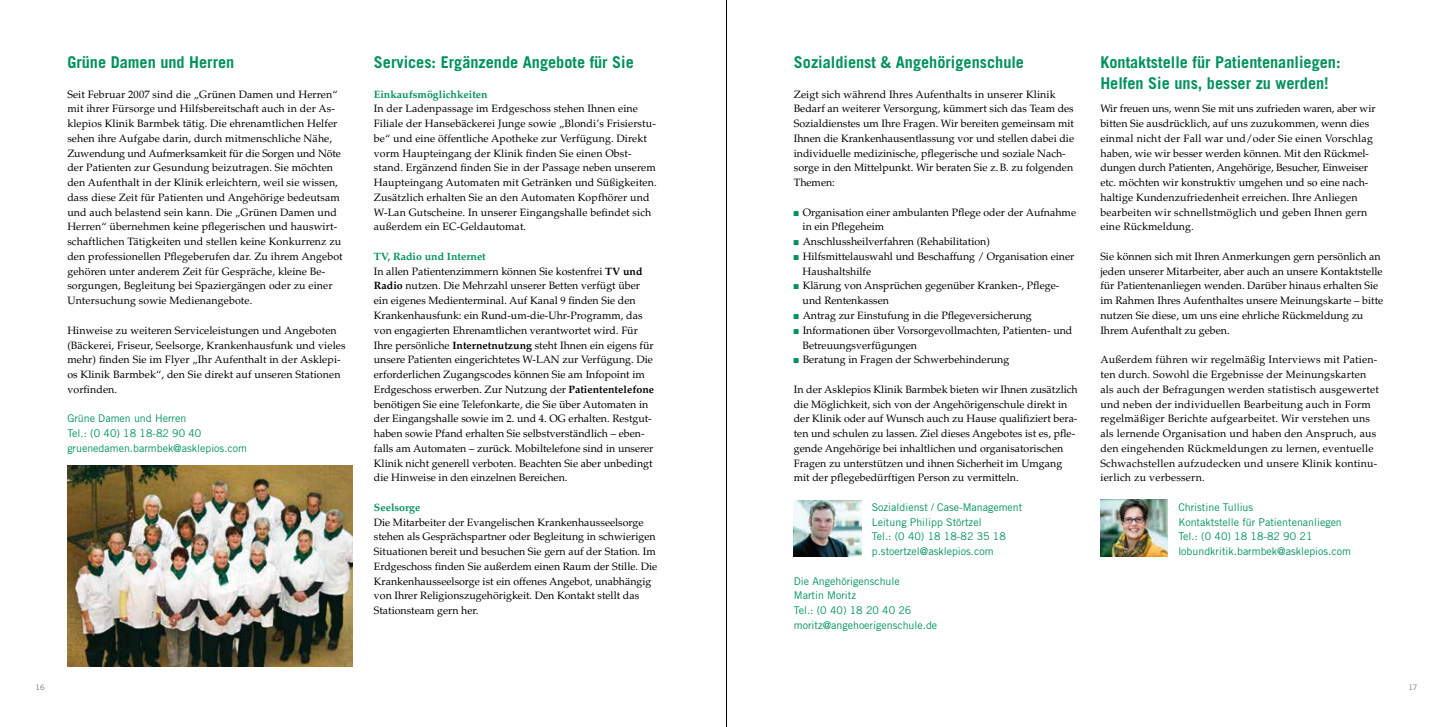
<style>
.page{position:relative;width:1453px;height:727px;background:#fff}
.page>*{position:absolute;margin:0;border:0;box-sizing:border-box;transform-origin:0 0}
.t1{font:700 16.25px/20.9px "Trade Gothic LT Std";color:#00925b}
.t2{font:10.62px/14.8px "Palatino LT Std";color:#000}
.t3{font:10.62px/14.8px "Palatino LT Std";letter-spacing:.02em;color:#000}
.t4{font:10.62px/14.8px "Trade Gothic LT Std";color:#00925b}
.t5{font:700 10.62px "Palatino LT Std";color:#00925b}
.t6{font:7.5px "Trade Gothic LT Std";color:#707172}
.s1{font-weight:700;color:#00925b}
.s2{font-weight:700}
.s3{font-family:"Arial Narrow";color:#00925b}
</style>
<div class="page">
<img style="left:794px;top:500px;width:67px;height:56px">
<img style="left:67px;top:466px;width:286px;height:200px">
<img style="left:1100px;top:499px;width:68px;height:57px">
<hr style="left:726px;top:0;width:1px;height:726px;background:#000">
<h1 class="t1" style="left:67px;top:52px;width:169px">Grüne Damen und Herren</h1>
<p class="t2" style="left:67px;top:87px;width:277px">Seit Februar 2007 sind die „Grünen Damen und Herren“ mit ihrer Fürsorge und Hilfsbereitschaft auch in der As&shy;klepios Klinik Barmbek tätig. Die ehrenamtlichen Helfer sehen ihre Aufgabe darin, durch mitmenschliche Nähe, Zuwendung und Aufmerksamkeit für die Sorgen und Nöte der Patienten zur Gesundung beizutragen. Sie möchten den Aufenthalt in der Klinik erleichtern, weil sie wissen, dass diese Zeit für Patienten und Angehörige bedeutsam und auch belastend sein kann. Die „Grünen Damen und Herren“ übernehmen keine pflegerischen und hauswirt&shy;schaftlichen Tätigkeiten und stellen keine Konkurrenz zu den professionellen Pflegeberufen dar. Zu ihrem Angebot gehören unter anderem Zeit für Gespräche, kleine Be&shy;sorgungen, Begleitung bei Spaziergängen oder zu einer Untersuchung sowie Medienangebote.</p>
<p class="t2" style="left:67px;top:323px;width:280px">Hinweise zu weiteren Serviceleistungen und Angeboten (Bäckerei, Friseur, Seelsorge, Krankenhausfunk und vieles mehr) finden Sie im Flyer „Ihr Aufenthalt in der Asklepi&shy;os Klinik Barmbek“, den Sie direkt auf unseren Stationen vorfinden.</p>
<p class="t4" style="left:67px;top:411px;width:181px">Grüne Damen und Herren<br>Tel.: (0 40) 18 18-82 90 40 gruenedamen.barmbek@asklepios.com</p>
<h1 class="t1" style="left:374px;top:52px;width:262px">Services: Ergänzende Angebote für Sie</h1>
<p class="t5" style="left:374px;top:88px;width:115px">Einkaufsmöglichkeiten</p>
<p class="t2" style="left:374px;top:101px;width:284px">In der Ladenpassage im Erdgeschoss stehen Ihnen eine Filiale der Hansebäckerei Junge sowie „Blondi’s Frisierstu&shy;be“ und eine öffentliche Apotheke zur Verfügung. Direkt vorm Haupteingang der Klinik finden Sie einen Obst&shy;stand. Ergänzend finden Sie in der Passage neben unserem Haupteingang Automaten mit Getränken und Süßigkeiten.<br>Zusätzlich erhalten Sie an den Automaten Kopfhörer und W-Lan Gutscheine. In unserer Eingangshalle befindet sich außerdem ein EC-Geldautomat.</p>
<p class="t2" style="left:374px;top:249px;width:282px"><span class="s1">TV, Radio und Internet<br></span>In allen Patientenzimmern können Sie kostenfrei <span class="s2">TV und Radio</span> nutzen. Die Mehrzahl unserer Betten verfügt über ein eigenes Medienterminal. Auf Kanal 9 finden Sie den Krankenhausfunk: ein Rund-um-die-Uhr-Programm, das von engagierten Ehrenamtlichen verantwortet wird. Für Ihre persönliche <span class="s2">Internetnutzung</span> steht Ihnen ein eigens für unsere Patienten eingerichtetes W-LAN zur Verfügung. Die erforderlichen Zugangscodes können Sie am Infopoint im Erdgeschoss erwerben. Zur Nutzung der <span class="s2">Patiententelefone </span>benötigen Sie eine Telefonkarte, die Sie über Automaten in der Eingangshalle sowie im 2. und 4. OG erhalten. Restgut&shy;haben sowie Pfand erhalten Sie selbstverständlich – eben&shy;falls am Automaten – zurück. Mobiltelefone sind in unserer Klinik nicht generell verboten. Beachten Sie aber unbedingt die Hinweise in den einzelnen Bereichen.</p>
<p class="t5" style="left:374px;top:501px;width:48px">Seelsorge</p>
<p class="t2" style="left:374px;top:514px;width:285px">Die Mitarbeiter der Evangelischen Krankenhausseelsorge stehen als Gesprächspartner oder Begleitung in schwierigen Situationen bereit und besuchen Sie gern auf der Station. Im Erdgeschoss finden Sie außerdem einen Raum der Stille. Die Krankenhausseelsorge ist ein offenes Angebot, unabhängig von Ihrer Religionszugehörigkeit. Den Kontakt stellt das Stationsteam gern her.</p>
<h1 class="t1" style="left:794px;top:52px;width:232px">Sozialdienst &amp; Angehörigenschule</h1>
<p class="t2" style="left:794px;top:87px;width:282px">Zeigt sich während Ihres Aufenthalts in unserer Klinik Bedarf an weiterer Versorgung, kümmert sich das Team des Sozialdienstes um Ihre Fragen. Wir bereiten gemeinsam mit Ihnen die Krankenhausentlassung vor und stellen dabei die individuelle medizinische, pflegerische und soziale Nach&shy;sorge in den Mittelpunkt. Wir beraten Sie z.B. zu folgenden Themen:</p>
<p class="t2" style="left:802px;top:205px;width:275px;text-indent:-9px"><span class="s3">■</span> Organisation einer ambulanten Pflege oder der Aufnahme in ein Pflegeheim</p>
<p class="t2" style="left:794px;top:234px;width:198px"><span class="s3">■</span> Anschlussheilverfahren (Rehabilitation)</p>
<p class="t2" style="left:802px;top:249px;width:273px;text-indent:-9px"><span class="s3">■</span> Hilfsmittelauswahl und Beschaffung / Organisation einer<br>Haushaltshilfe</p>
<p class="t2" style="left:802px;top:278px;width:258px;text-indent:-9px"><span class="s3">■</span> Klärung von Ansprüchen gegenüber Kranken-, Pflege&shy;und Rentenkassen</p>
<p class="t2" style="left:794px;top:308px;width:239px"><span class="s3">■</span> Antrag zur Einstufung in die Pflegeversicherung</p>
<p class="t2" style="left:802px;top:323px;width:271px;text-indent:-9px"><span class="s3">■</span> Informationen über Vorsorgevollmachten, Patienten- und<br>Betreuungsverfügungen</p>
<p class="t2" style="left:794px;top:352px;width:217px"><span class="s3">■</span> Beratung in Fragen der Schwerbehinderung</p>
<p class="t2" style="left:794px;top:382px;width:285px">In der Asklepios Klinik Barmbek bieten wir Ihnen zusätzlich die Möglichkeit, sich von der Angehörigenschule direkt in der Klinik oder auf Wunsch auch zu Hause qualifiziert bera&shy;ten und schulen zu lassen. Ziel dieses Angebotes ist es, pfle&shy;gende Angehörige bei inhaltlichen und organisatorischen Fragen zu unterstützen und ihnen Sicherheit im Umgang mit der pflegebedürftigen Person zu vermitteln.</p>
<p class="t4" style="left:872px;top:499px;width:152px">Sozialdienst / Case-Management<br>Leitung Philipp Störtzel<br>Tel.: (0 40) 18 18-82 35 18 p.stoertzel@asklepios.com</p>
<p class="t4" style="left:794px;top:573px;width:145px">Die Angehörigenschule<br>Martin Moritz<br>Tel.: (0 40) 18 20 40 26 moritz@angehoerigenschule.de</p>
<h1 class="t1" style="left:1100px;top:52px;width:242px">Kontaktstelle für Patientenanliegen:<br>Helfen Sie uns, besser zu werden!</h1>
<p class="t2" style="left:1100px;top:101px;width:277px">Wir freuen uns, wenn Sie mit uns zufrieden waren, aber wir bitten Sie ausdrücklich, auf uns zuzukommen, wenn dies einmal nicht der Fall war und/oder Sie einen Vorschlag haben, wie wir besser werden können. Mit den Rückmel&shy;dungen durch Patienten, Angehörige, Besucher, Einweiser etc. möchten wir konstruktiv umgehen und so eine nach&shy;haltige Kundenzufriedenheit erreichen. Ihre Anliegen bearbeiten wir schnellstmöglich und geben Ihnen gern eine Rückmeldung.</p>
<p class="t2" style="left:1100px;top:249px;width:284px">Sie können sich mit Ihren Anmerkungen gern persönlich an jeden unserer Mitarbeiter, aber auch an unsere Kontaktstelle für Patientenanliegen wenden. Darüber hinaus erhalten Sie im Rahmen Ihres Aufenthaltes unsere Meinungskarte – bitte nutzen Sie diese, um uns eine ehrliche Rückmeldung zu Ihrem Aufenthalt zu geben.</p>
<p class="t3" style="left:1100px;top:352px;width:280px">Außerdem führen wir regelmäßig Interviews mit Patien&shy;ten durch. Sowohl die Ergebnisse der Meinungskarten als auch der Befragungen werden statistisch ausgewertet und neben der individuellen Bearbeitung auch in Form regelmäßiger Berichte aufgearbeitet. Wir verstehen uns als lernende Organisation und haben den Anspruch, aus den eingehenden Rückmeldungen zu lernen, eventuelle Schwachstellen aufzudecken und unsere Klinik kontinu&shy;ierlich zu verbessern.</p>
<p class="t4" style="left:1178px;top:499px;width:174px">Christine Tullius<br>Kontaktstelle für Patientenanliegen<br>Tel.: (0 40) 18 18-82 90 21 lobundkritik.barmbek@asklepios.com</p>
<p class="t6" style="left:35px;top:682px;width:11px">16</p>
<p class="t6" style="left:1408px;top:682px;width:11px">17</p>
</div>
